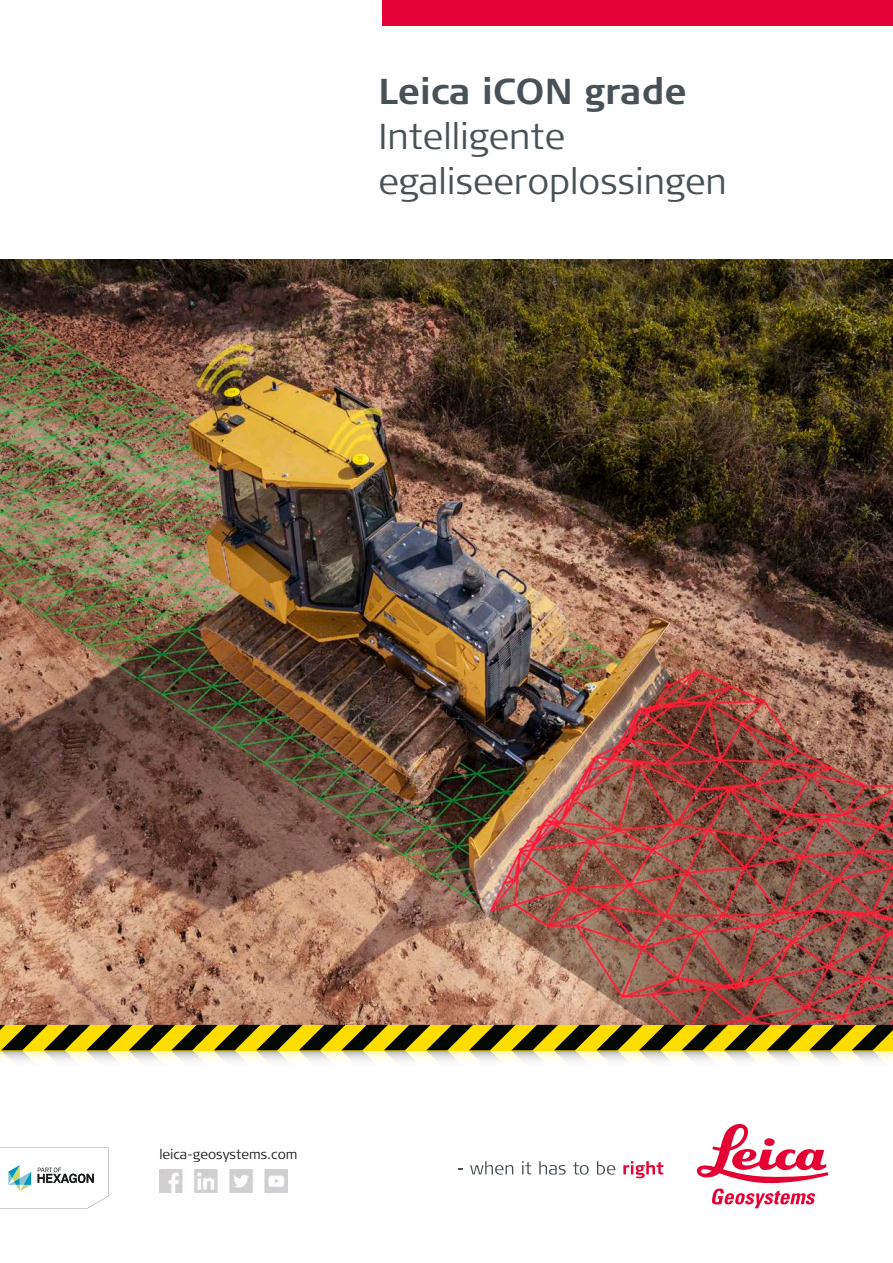
<style>
.page{position:relative;width:893px;height:1263px;background:#fff}
.page>*{position:absolute;margin:0;border:0;box-sizing:border-box;transform-origin:0 0}
.t1{font:300 36px/45px "Signa Column";color:#485156}
.t2{font:700 36px "Signa Column";color:#485156}
.t3{font:300 13.5px "Signa Normal";color:#1d1d1b}
</style>
<div class="page">
<img style="left:0;top:260px;width:893px;height:765px">
<div style="left:383px;top:0;width:510px;height:26px;background:#e40234"></div>
<svg style="left:470px;top:1161px;width:43px;height:14px"></svg>
<svg style="left:522px;top:1161px;width:9px;height:13px"></svg>
<svg style="left:539px;top:1161px;width:27px;height:13px"></svg>
<svg style="left:573px;top:1162px;width:16px;height:13px"></svg>
<svg style="left:597px;top:1161px;width:18px;height:14px"></svg>
<svg style="left:623px;top:1161px;width:40px;height:17px"></svg>
<svg style="left:697px;top:1123px;width:131px;height:85px"></svg>
<svg style="left:0;top:1147px;width:109px;height:62px"></svg>
<img style="left:160px;top:1170px;width:128px;height:23px">
<svg style="left:0;top:1025px;width:893px;height:35px"></svg>
<p class="t2" style="left:378px;top:68px;width:310px">Leica iCON grade</p>
<p class="t1" style="left:378px;top:114px;width:350px">Intelligente egaliseeroplossingen</p>
<p class="t3" style="left:159px;top:1146px;width:140px">leica-geosystems.com</p>
</div>
